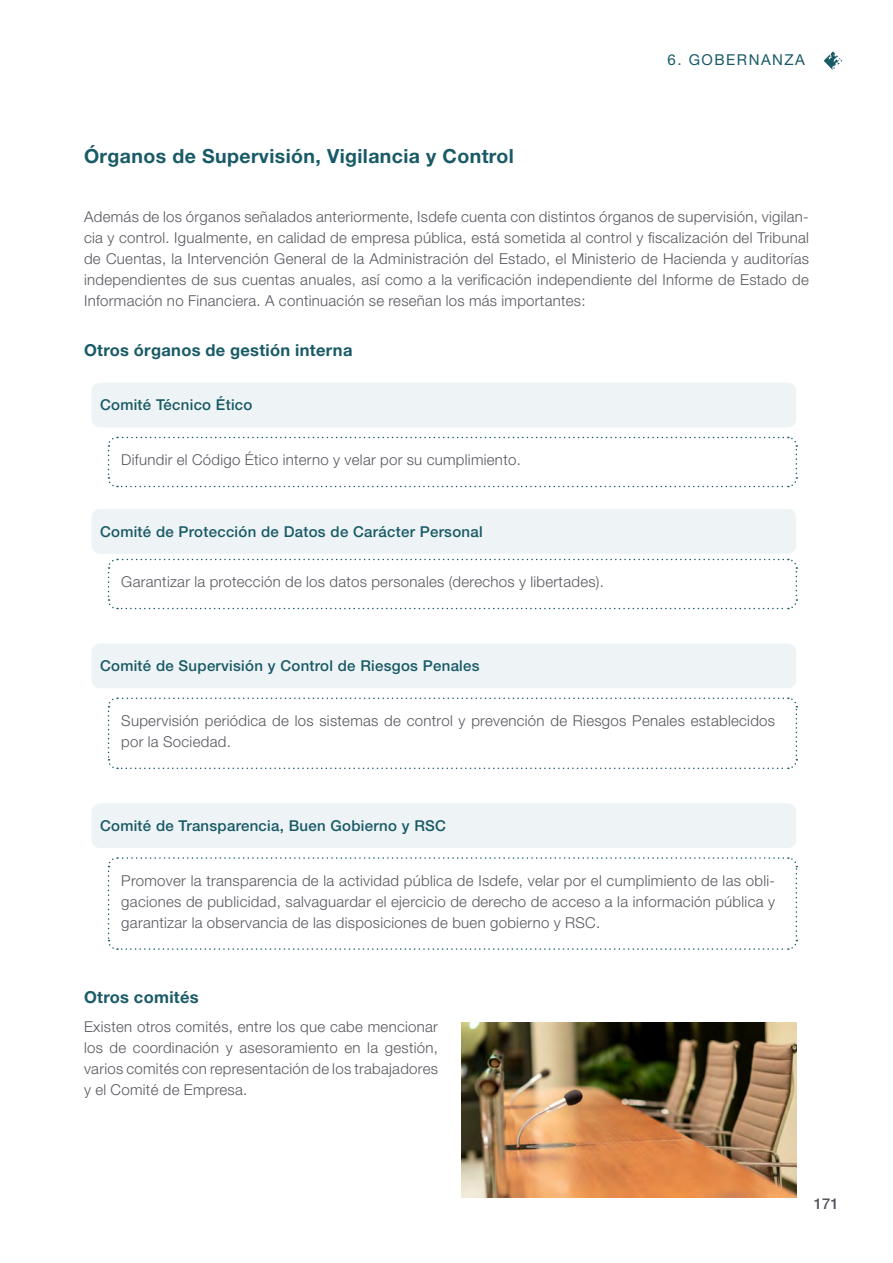
<style>
.page{position:relative;width:893px;height:1263px;background:#fff}
.page>*{position:absolute;margin:0;border:0;box-sizing:border-box;transform-origin:0 0}
.t1{font:700 19.5px "Helvetica Neue LT Std";letter-spacing:.02em;color:#185a66}
.t2{font:700 16.5px "Helvetica Neue LT Std";letter-spacing:.02em;color:#185a66}
.t3{font:300 15px/21px "Helvetica Neue LT Std";letter-spacing:.02em;color:#56575e;text-align:justify}
.t4{font:500 15px "Helvetica Neue LT Std";letter-spacing:.02em;color:#185a66}
.t5{font:15px "Helvetica Neue LT Std";letter-spacing:.1em;color:#185a66}
.t6{font:500 15px "Helvetica Neue LT Std";color:#56575e}
</style>
<div class="page">
<svg style="left:824px;top:51px;width:18px;height:19px"></svg>
<div style="left:92px;top:383px;width:704px;height:44px;background:#eef3f5;border-radius:9px"></div>
<svg style="left:107px;top:436px;width:691px;height:52px"></svg>
<div style="left:92px;top:509px;width:704px;height:45px;background:#eef3f5;border-radius:9px"></div>
<svg style="left:107px;top:558px;width:691px;height:52px"></svg>
<div style="left:92px;top:643px;width:704px;height:45px;background:#eef3f5;border-radius:9px"></div>
<svg style="left:107px;top:697px;width:691px;height:73px"></svg>
<div style="left:92px;top:803px;width:704px;height:45px;background:#eef3f5;border-radius:9px"></div>
<svg style="left:107px;top:857px;width:691px;height:93px"></svg>
<img style="left:461px;top:1022px;width:335px;height:176px">
<h1 class="t1" style="left:84px;top:144px;width:431px">Órganos de Supervisión, Vigilancia y Control</h1>
<p class="t5" style="left:668px;top:50px;width:139px">6. GOBERNANZA</p>
<p class="t3" style="left:84px;top:206px;width:726px">Además de los órganos señalados anteriormente, Isdefe cuenta con distintos órganos de supervisión, vigilan&shy;cia y control. Igualmente, en calidad de empresa pública, está sometida al control y fiscalización del Tribunal de Cuentas, la Intervención General de la Administración del Estado, el Ministerio de Hacienda y auditorías independientes de sus cuentas anuales, así como a la verificación independiente del Informe de Estado de Información no Financiera. A continuación se reseñan los más importantes:</p>
<p class="t2" style="left:84px;top:340px;width:270px">Otros órganos de gestión interna</p>
<p class="t4" style="left:100px;top:396px;width:154px">Comité Técnico Ético</p>
<p class="t3" style="left:121px;top:449px;width:401px">Difundir el Código Ético interno y velar por su cumplimiento.</p>
<p class="t4" style="left:100px;top:522px;width:384px">Comité de Protección de Datos de Carácter Personal</p>
<p class="t3" style="left:121px;top:571px;width:484px">Garantizar la protección de los datos personales (derechos y libertades).</p>
<p class="t4" style="left:100px;top:657px;width:381px">Comité de Supervisión y Control de Riesgos Penales</p>
<p class="t3" style="left:121px;top:710px;width:655px">Supervisión periódica de los sistemas de control y prevención de Riesgos Penales establecidos por la Sociedad.</p>
<p class="t4" style="left:100px;top:817px;width:348px">Comité de Transparencia, Buen Gobierno y RSC</p>
<p class="t3" style="left:121px;top:870px;width:655px">Promover la transparencia de la actividad pública de Isdefe, velar por el cumplimiento de las obli&shy;gaciones de publicidad, salvaguardar el ejercicio de derecho de acceso a la información pública y garantizar la observancia de las disposiciones de buen gobierno y RSC.</p>
<p class="t2" style="left:84px;top:987px;width:116px">Otros comités</p>
<p class="t3" style="left:84px;top:1016px;width:355px">Existen otros comités, entre los que cabe mencionar los de coordinación y asesoramiento en la gestión, varios comités con representación de los trabajadores y el Comité de Empresa.</p>
<p class="t6" style="left:814px;top:1194px;width:27px">171</p>
</div>
